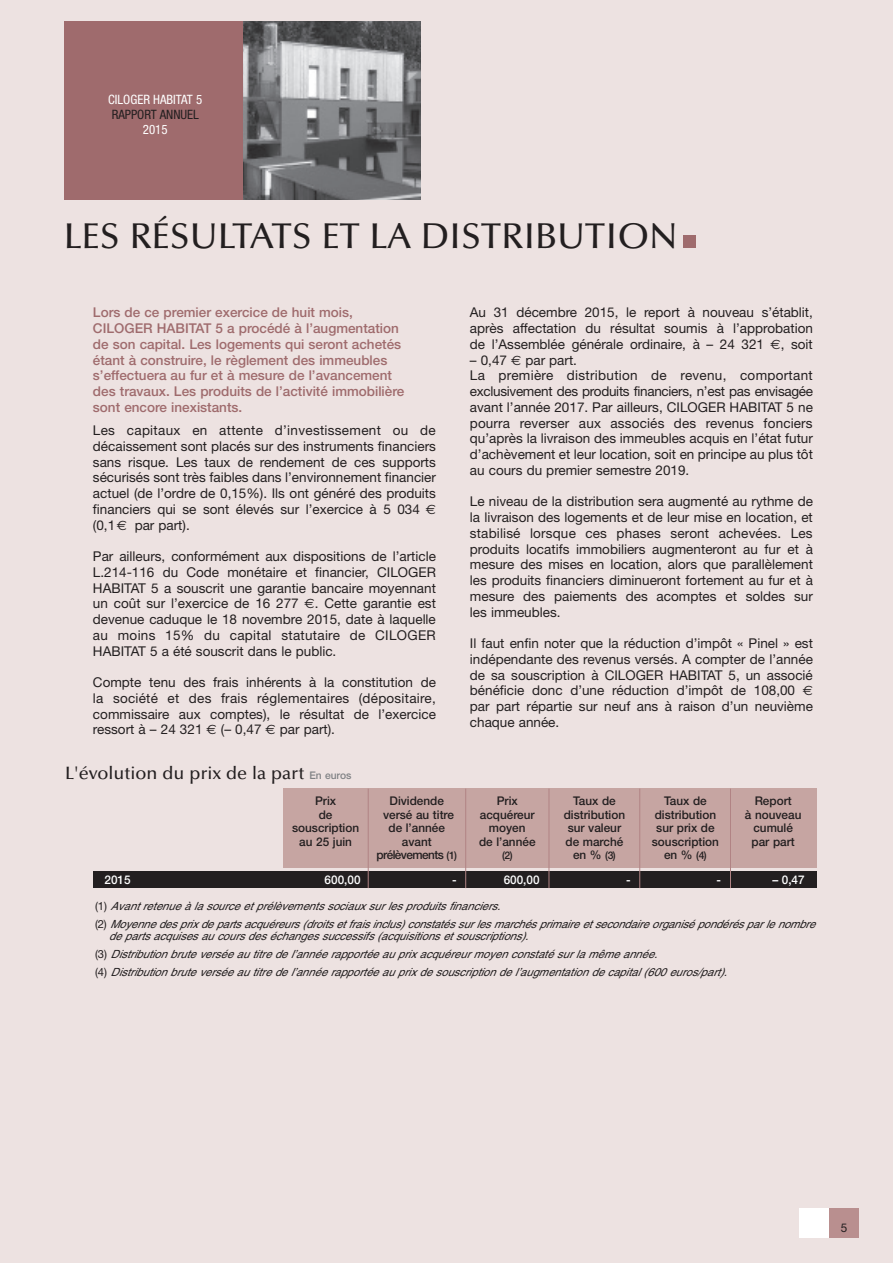
<style>
.page{position:relative;width:893px;height:1263px;background:#ede2e1}
.page>*{position:absolute;margin:0;border:0;box-sizing:border-box;transform-origin:0 0}
.t1{font:500 36px "Optima";color:#231f20}
.t2{font:500 18px "Optima";color:#231f20}
.t3{font:13.5px/15.8px "Helvetica Neue";color:#231f20;text-align:justify}
.t4{font:500 13.5px/15.8px "Helvetica Neue";color:#9f6b6d}
.t5{font:condensed 12.9px "Helvetica Neue";color:#fff}
.t6{font:condensed 12.9px "Helvetica Neue";color:#231f20}
.t7{font:500 12px/13.5px "Helvetica Neue";color:#231f20;text-align:center}
.t8{font:500 12px "Helvetica Neue";color:#fff}
.t9{font:12px "Helvetica Neue";color:#231f20}
.t10{font:italic 11.25px/18px "Helvetica";color:#231f20}
.t11{font:500 10.5px "Helvetica Neue";color:#231f20}
.s1{font-family:"Euro Sans"}
.s2{font-family:"Helvetica Neue";font-size:10.5px;color:#808285}
.s3{font-size:10.5px}
.s4{font-family:"Helvetica Neue";font-style:normal}
</style>
<div class="page">
<img style="left:242px;top:21px;width:179px;height:179px">
<div style="left:683px;top:236px;width:13px;height:12px;background:#9f6b6d"></div>
<div style="left:64px;top:21px;width:178px;height:179px;background:#9f6b6d"></div>
<div style="left:799px;top:1208px;width:30px;height:29px;background:#fff"></div>
<div style="left:829px;top:1208px;width:30px;height:29px;background:#b98f8f"></div>
<div style="left:284px;top:789px;width:533px;height:79px;background:#c6a5a2"></div>
<div style="left:94px;top:871px;width:723px;height:17px;background:#231f20"></div>
<hr style="left:465px;top:789px;width:1px;height:99px;background:#b18384">
<hr style="left:368px;top:789px;width:1px;height:99px;background:#b18384">
<hr style="left:549px;top:789px;width:1px;height:99px;background:#b18384">
<hr style="left:639px;top:789px;width:1px;height:99px;background:#b18384">
<hr style="left:730px;top:789px;width:1px;height:99px;background:#b18384">
<p class="t5" style="left:108px;top:94px;width:96px">CILOGER HABITAT 5</p>
<p class="t6" style="left:112px;top:109px;width:89px">RAPPORT ANNUEL</p>
<p class="t5" style="left:143px;top:124px;width:26px">2015</p>
<h1 class="t1" style="left:64px;top:222px;width:615px">LES RÉSULTATS ET LA DISTRIBUTION</h1>
<p class="t4" style="left:93px;top:306px;width:313px">Lors de ce premier exercice de huit mois, CILOGER HABITAT 5 a procédé à l’augmentation de son capital. Les logements qui seront achetés étant à construire, le règlement des immeubles s’effectuera au fur et à mesure de l’avancement des travaux. Les produits de l’activité immobilière sont encore inexistants.</p>
<p class="t3" style="left:93px;top:424px;width:345px">Les capitaux en attente d’investissement ou de décaissement sont placés sur des instruments financiers sans risque. Les taux de rendement de ces supports sécurisés sont très faibles dans l’environnement financier actuel (de l’ordre de 0,15%). Ils ont généré des produits financiers qui se sont élevés sur l’exercice à 5 034 <span class="s1">€ </span>(0,1<span class="s1">€</span> par part).</p>
<p class="t3" style="left:93px;top:550px;width:344px">Par ailleurs, conformément aux dispositions de l’article L.214-116 du Code monétaire et financier, CILOGER HABITAT 5 a souscrit une garantie bancaire moyennant un coût sur l’exercice de 16 277 <span class="s1">€</span>. Cette garantie est devenue caduque le 18 novembre 2015, date à laquelle au moins 15% du capital statutaire de CILOGER HABITAT 5 a été souscrit dans le public.</p>
<p class="t3" style="left:93px;top:676px;width:345px">Compte tenu des frais inhérents à la constitution de la société et des frais réglementaires (dépositaire, commissaire aux comptes), le résultat de l’exercice ressort à – 24 321 <span class="s1">€</span> (– 0,47 <span class="s1">€</span> par part).</p>
<h2 class="t2" style="left:65px;top:766px;width:288px">L'évolution du prix de la part <span class="s2">En euros</span></h2>
<p class="t7" style="left:292px;top:795px;width:69px">Prix<br>de souscription au 25 juin</p>
<p class="t7" style="left:376px;top:795px;width:82px">Dividende versé au titre de l’année avant prélèvements <span class="s3">(1)</span></p>
<p class="t3" style="left:470px;top:306px;width:345px">Au 31 décembre 2015, le report à nouveau s’établit, après affectation du résultat soumis à l’approbation de l’Assemblée générale ordinaire, à – 24 321 <span class="s1">€</span>, soit</p>
<p class="t3" style="left:470px;top:353px;width:345px;text-align:left">– 0,47 <span class="s1">€</span> par part.<br>La première distribution de revenu, comportant exclusivement des produits financiers, n’est pas envisagée avant l’année 2017. Par ailleurs, CILOGER HABITAT 5 ne pourra reverser aux associés des revenus fonciers qu’après la livraison des immeubles acquis en l’état futur d’achèvement et leur location, soit en principe au plus tôt au cours du premier semestre 2019.</p>
<p class="t3" style="left:470px;top:495px;width:345px">Le niveau de la distribution sera augmenté au rythme de la livraison des logements et de leur mise en location, et stabilisé lorsque ces phases seront achevées. Les produits locatifs immobiliers augmenteront au fur et à mesure des mises en location, alors que parallèlement les produits financiers diminueront fortement au fur et à mesure des paiements des acomptes et soldes sur les immeubles.</p>
<p class="t3" style="left:470px;top:637px;width:345px">Il faut enfin noter que la réduction d’impôt « Pinel » est indépendante des revenus versés. A compter de l’année de sa souscription à CILOGER HABITAT 5, un associé bénéficie donc d’une réduction d’impôt de 108,00 <span class="s1">€ </span>par part répartie sur neuf ans à raison d’un neuvième chaque année.</p>
<p class="t7" style="left:479px;top:795px;width:58px">Prix acquéreur moyen<br>de l’année</p>
<p class="t11" style="left:502px;top:852px;width:12px">(2)</p>
<p class="t7" style="left:564px;top:795px;width:63px">Taux de distribution sur valeur de marché en % <span class="s3">(3)</span></p>
<p class="t7" style="left:652px;top:795px;width:69px">Taux de distribution sur prix de souscription en % <span class="s3">(4)</span></p>
<p class="t7" style="left:745px;top:795px;width:58px">Report<br>à nouveau cumulé par part</p>
<p class="t8" style="left:105px;top:875px;width:28px">2015</p>
<p class="t8" style="left:325px;top:875px;width:37px">600,00</p>
<p class="t8" style="left:452px;top:875px;width:6px">-</p>
<p class="t8" style="left:504px;top:875px;width:37px">600,00</p>
<p class="t8" style="left:626px;top:875px;width:6px">-</p>
<p class="t8" style="left:717px;top:875px;width:6px">-</p>
<p class="t8" style="left:772px;top:875px;width:34px">– 0,47</p>
<p class="t10" style="left:95px;top:897px;width:722px"><span class="s4">(1)</span> Avant retenue à la source et prélèvements sociaux sur les produits financiers.<br><span class="s4">(2)</span> Moyenne des prix de parts acquéreurs (droits et frais inclus) constatés sur les marchés primaire et secondaire organisé pondérés par le nombre</p>
<p class="t10" style="left:95px;top:927px;width:635px;text-indent:14px">de parts acquises au cours des échanges successifs (acquisitions et souscriptions).<br><span class="s4">(3)</span> Distribution brute versée au titre de l’année rapportée au prix acquéreur moyen constaté sur la même année.<br><span class="s4">(4)</span> Distribution brute versée au titre de l’année rapportée au prix de souscription de l’augmentation de capital (600 euros/part).</p>
<p class="t9" style="left:841px;top:1223px;width:8px">5</p>
</div>
